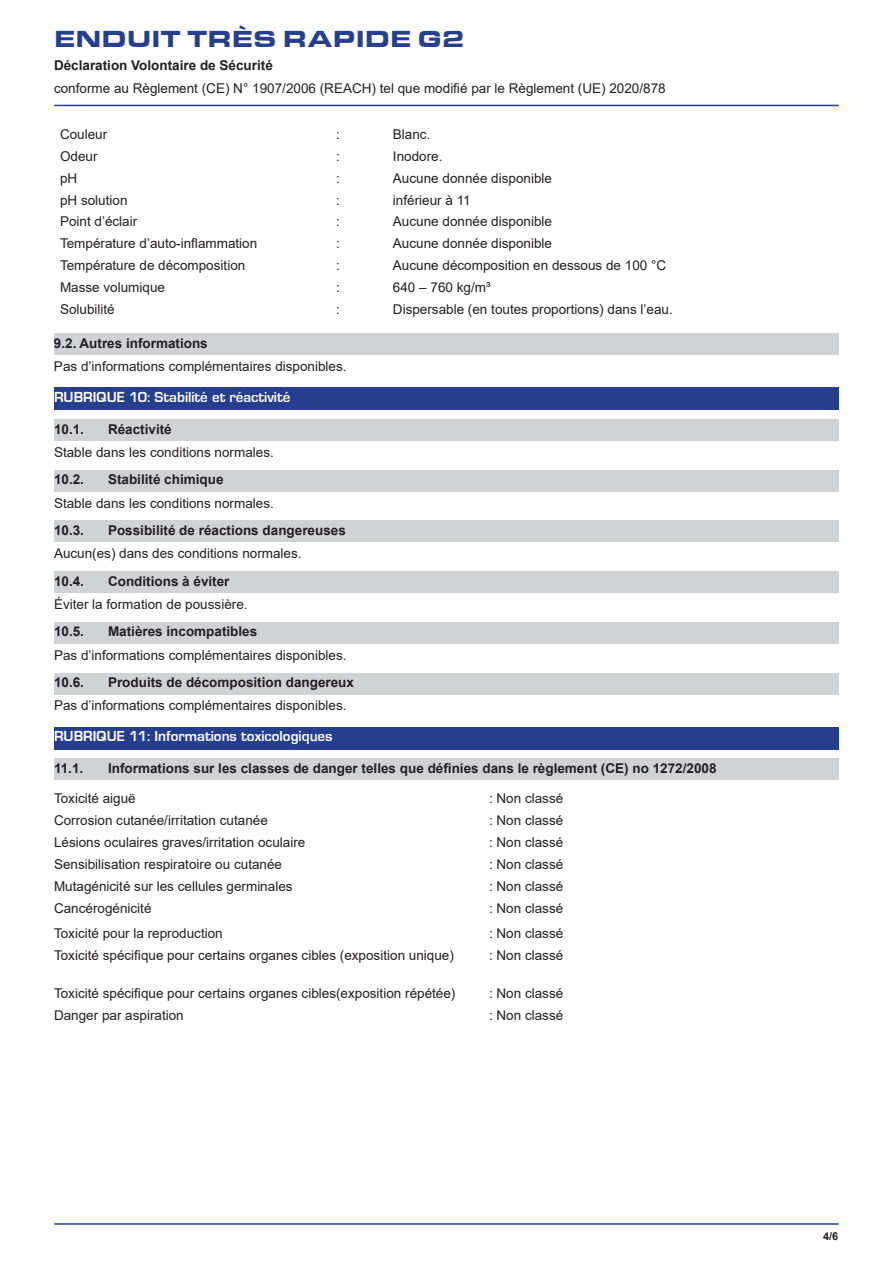
<style>
.page{position:relative;width:893px;height:1263px;background:#fff}
.page>*{position:absolute;margin:0;border:0;box-sizing:border-box;transform-origin:0 0}
.t1{font:900 24px "Eurostile Extended";color:#253f8e}
.t2{font:15px "Eurostile Bld";color:#fff}
.t3{font:13.5px "Arial";color:#231f20}
.t4{font:700 13.5px "Arial";color:#231f20}
.t5{font:700 10.95px "Arial";color:#231f20}
</style>
<div class="page">
<hr style="left:55px;top:105px;width:783px;height:1px;background:#253f8e">
<hr style="left:55px;top:1223px;width:783px;height:2px;background:#253f8e">
<div style="left:54px;top:334px;width:785px;height:21px;background:#d1d2d4"></div>
<div style="left:54px;top:388px;width:785px;height:22px;background:#253f8e"></div>
<div style="left:54px;top:419px;width:785px;height:22px;background:#d1d2d4"></div>
<div style="left:54px;top:470px;width:785px;height:21px;background:#d1d2d4"></div>
<div style="left:54px;top:521px;width:785px;height:21px;background:#d1d2d4"></div>
<div style="left:54px;top:572px;width:785px;height:21px;background:#d1d2d4"></div>
<div style="left:54px;top:622px;width:785px;height:21px;background:#d1d2d4"></div>
<div style="left:54px;top:673px;width:785px;height:21px;background:#d1d2d4"></div>
<div style="left:54px;top:727px;width:785px;height:22px;background:#253f8e"></div>
<div style="left:54px;top:759px;width:785px;height:21px;background:#d1d2d4"></div>
<h1 class="t1" style="left:54px;top:25px;width:412px">ENDUIT TRÈS RAPIDE G2</h1>
<p class="t4" style="left:54px;top:56px;width:220px">Déclaration Volontaire de Sécurité</p>
<p class="t3" style="left:54px;top:79px;width:613px">conforme au Règlement (CE) N° 1907/2006 (REACH) tel que modifié par le Règlement (UE) 2020/878</p>
<p class="t3" style="left:60px;top:125px;width:49px">Couleur</p>
<p class="t3" style="left:336px;top:125px;width:5px">:</p>
<p class="t3" style="left:393px;top:125px;width:39px">Blanc.</p>
<p class="t3" style="left:60px;top:147px;width:39px">Odeur</p>
<p class="t3" style="left:336px;top:147px;width:5px">:</p>
<p class="t3" style="left:393px;top:147px;width:51px">Inodore.</p>
<p class="t3" style="left:60px;top:169px;width:19px">pH</p>
<p class="t3" style="left:336px;top:169px;width:5px">:</p>
<p class="t3" style="left:393px;top:169px;width:161px">Aucune donnée disponible</p>
<p class="t3" style="left:60px;top:191px;width:69px">pH solution</p>
<p class="t3" style="left:336px;top:191px;width:5px">:</p>
<p class="t3" style="left:393px;top:191px;width:79px">inférieur à 11</p>
<p class="t3" style="left:60px;top:212px;width:79px">Point d’éclair</p>
<p class="t3" style="left:336px;top:212px;width:5px">:</p>
<p class="t3" style="left:393px;top:212px;width:161px">Aucune donnée disponible</p>
<p class="t3" style="left:60px;top:234px;width:199px">Température d’auto-inflammation</p>
<p class="t3" style="left:336px;top:234px;width:5px">:</p>
<p class="t3" style="left:393px;top:234px;width:161px">Aucune donnée disponible</p>
<p class="t3" style="left:60px;top:256px;width:187px">Température de décomposition</p>
<p class="t3" style="left:336px;top:256px;width:5px">:</p>
<p class="t3" style="left:393px;top:256px;width:275px">Aucune décomposition en dessous de 100 °C</p>
<p class="t3" style="left:60px;top:278px;width:107px">Masse volumique</p>
<p class="t3" style="left:336px;top:278px;width:5px">:</p>
<p class="t3" style="left:393px;top:278px;width:99px">640 – 760 kg/m³</p>
<p class="t3" style="left:60px;top:300px;width:56px">Solubilité</p>
<p class="t3" style="left:336px;top:300px;width:5px">:</p>
<p class="t3" style="left:393px;top:300px;width:281px">Dispersable (en toutes proportions) dans l’eau.</p>
<p class="t4" style="left:54px;top:334px;width:155px">9.2. Autres informations</p>
<p class="t3" style="left:54px;top:357px;width:294px">Pas d’informations complémentaires disponibles.</p>
<p class="t2" style="left:54px;top:388px;width:238px">RUBRIQUE 10: Stabilité et réactivité</p>
<p class="t4" style="left:54px;top:419px;width:32px">10.1.</p>
<p class="t4" style="left:108px;top:419px;width:65px">Réactivité</p>
<p class="t3" style="left:54px;top:443px;width:221px">Stable dans les conditions normales.</p>
<p class="t4" style="left:54px;top:470px;width:32px">10.2.</p>
<p class="t4" style="left:108px;top:470px;width:117px">Stabilité chimique</p>
<p class="t3" style="left:54px;top:494px;width:221px">Stable dans les conditions normales.</p>
<p class="t4" style="left:54px;top:521px;width:32px">10.3.</p>
<p class="t4" style="left:108px;top:521px;width:239px">Possibilité de réactions dangereuses</p>
<p class="t3" style="left:54px;top:544px;width:249px">Aucun(es) dans des conditions normales.</p>
<p class="t4" style="left:54px;top:571px;width:32px">10.4.</p>
<p class="t4" style="left:108px;top:571px;width:123px">Conditions à éviter</p>
<p class="t3" style="left:54px;top:595px;width:195px">Éviter la formation de poussière.</p>
<p class="t4" style="left:54px;top:622px;width:32px">10.5.</p>
<p class="t4" style="left:108px;top:622px;width:151px">Matières incompatibles</p>
<p class="t3" style="left:54px;top:646px;width:294px">Pas d’informations complémentaires disponibles.</p>
<p class="t4" style="left:54px;top:673px;width:32px">10.6.</p>
<p class="t4" style="left:108px;top:673px;width:248px">Produits de décomposition dangereux</p>
<p class="t3" style="left:54px;top:696px;width:294px">Pas d’informations complémentaires disponibles.</p>
<p class="t2" style="left:54px;top:728px;width:280px">RUBRIQUE 11: Informations toxicologiques</p>
<p class="t4" style="left:54px;top:758px;width:31px">11.1.</p>
<p class="t4" style="left:108px;top:758px;width:610px">Informations sur les classes de danger telles que définies dans le règlement (CE) no 1272/2008</p>
<p class="t3" style="left:54px;top:789px;width:83px">Toxicité aiguë</p>
<p class="t3" style="left:489px;top:789px;width:76px">: Non classé</p>
<p class="t3" style="left:54px;top:811px;width:215px">Corrosion cutanée/irritation cutanée</p>
<p class="t3" style="left:489px;top:811px;width:76px">: Non classé</p>
<p class="t3" style="left:54px;top:833px;width:253px">Lésions oculaires graves/irritation oculaire</p>
<p class="t3" style="left:489px;top:833px;width:76px">: Non classé</p>
<p class="t3" style="left:54px;top:855px;width:230px">Sensibilisation respiratoire ou cutanée</p>
<p class="t3" style="left:489px;top:855px;width:76px">: Non classé</p>
<p class="t3" style="left:54px;top:877px;width:240px">Mutagénicité sur les cellules germinales</p>
<p class="t3" style="left:489px;top:877px;width:76px">: Non classé</p>
<p class="t3" style="left:54px;top:898px;width:99px">Cancérogénicité</p>
<p class="t3" style="left:489px;top:898px;width:76px">: Non classé</p>
<p class="t3" style="left:54px;top:924px;width:170px">Toxicité pour la reproduction</p>
<p class="t3" style="left:489px;top:924px;width:76px">: Non classé</p>
<p class="t3" style="left:54px;top:946px;width:401px">Toxicité spécifique pour certains organes cibles (exposition unique)</p>
<p class="t3" style="left:489px;top:946px;width:76px">: Non classé</p>
<p class="t3" style="left:54px;top:984px;width:403px">Toxicité spécifique pour certains organes cibles(exposition répétée)</p>
<p class="t3" style="left:489px;top:984px;width:76px">: Non classé</p>
<p class="t3" style="left:54px;top:1006px;width:131px">Danger par aspiration</p>
<p class="t3" style="left:489px;top:1006px;width:76px">: Non classé</p>
<p class="t5" style="left:823px;top:1228px;width:17px">4/6</p>
</div>
